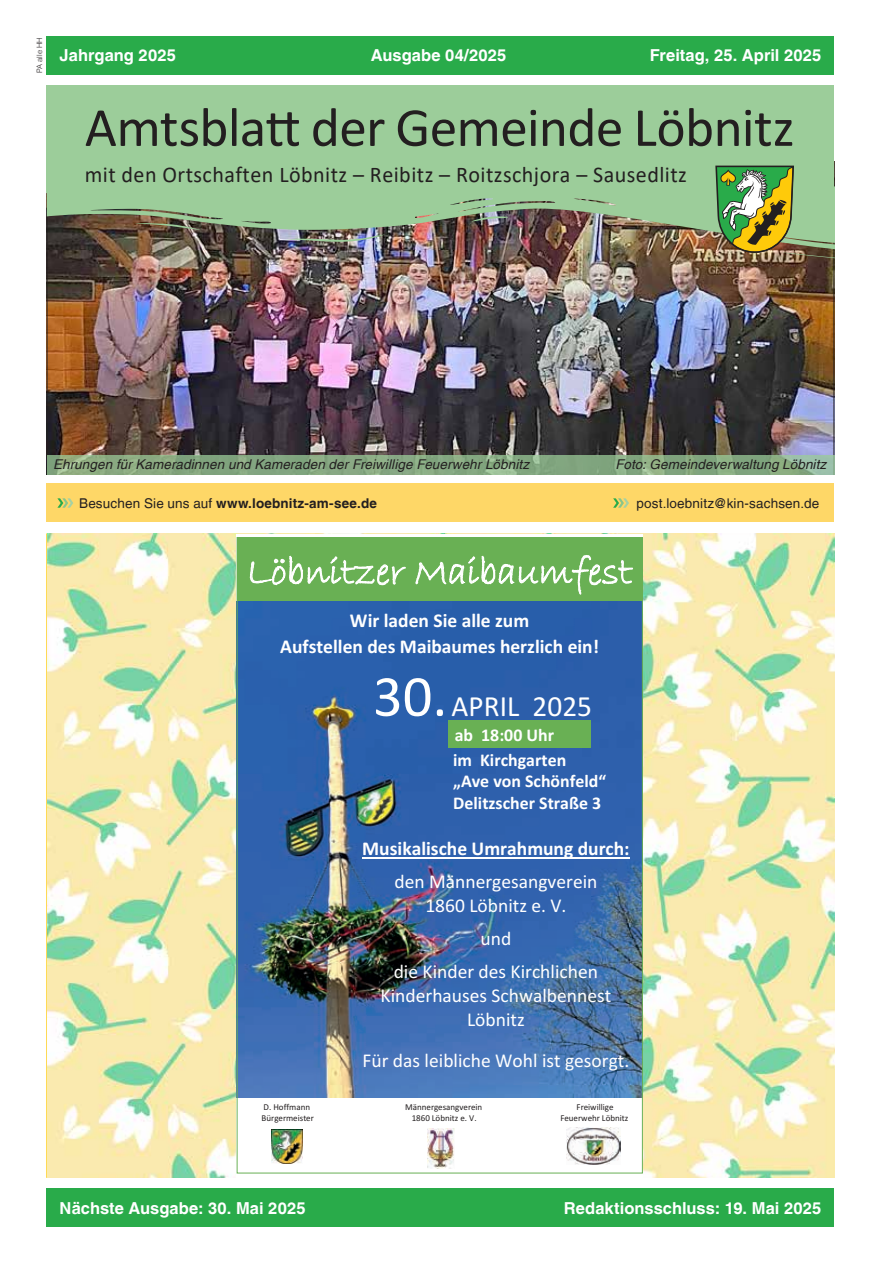
<style>
.page{position:relative;width:881px;height:1263px;background:#fff}
.page>*{position:absolute;margin:0;border:0;box-sizing:border-box;transform-origin:0 0}
.t1{font:55.5px "Calibri";letter-spacing:-.01em;color:#231f20}
.t2{font:39.15px "Phqstw Bradley Hand ITC";color:#fff}
.t3{font:29.4px "Hhjlkf Calibri";color:#fff}
.t4{font:22.5px "Calibri";letter-spacing:.02em;color:#231f20}
.t5{font:19.65px/23.9px "Hhjlkf Calibri";color:#fff;text-align:center}
.t6{font:700 19.65px/25.8px "Wvrbxv Calibri";color:#fff;text-align:center}
.t7{font:700 17.85px/24.5px "Wvrbxv Calibri";color:#fff}
.t8{font:700 16.5px "Helvetica LT";letter-spacing:.005em;color:#fff}
.t9{font:italic 13.5px "Helvetica LT";letter-spacing:.005em;color:#231f20}
.t10{font:700 13.5px "Helvetica LT";letter-spacing:.015em;color:#231f20}
.t11{font:13.5px "Helvetica LT";letter-spacing:.01em;color:#231f20}
.t12{font:9px "Hhjlkf Calibri";color:#231f20}
.t13{font:300 7.5px "Helvetica LT";color:#231f20}
.s1{font-weight:400}
.s2{font-size:58.8px}
</style>
<div class="page">
<img style="left:47px;top:253px;width:786px;height:202px">
<div style="left:47px;top:36px;width:786px;height:38px;background:#29ab4a"></div>
<div style="left:47px;top:1188px;width:786px;height:39px;background:#29ab4a"></div>
<div style="left:47px;top:484px;width:786px;height:38px;background:#fed767"></div>
<svg style="left:57px;top:498px;width:16px;height:10px"></svg>
<svg style="left:613px;top:498px;width:15px;height:10px"></svg>
<div style="left:47px;top:85px;width:786px;height:107px;background:#9ccd9a"></div>
<svg style="left:47px;top:455px;width:787px;height:20px;background:#87a983"></svg>
<img style="left:47px;top:192px;width:668px;height:61px">
<svg style="left:282px;top:234px;width:104px;height:8px"></svg>
<svg style="left:470px;top:216px;width:39px;height:5px"></svg>
<svg style="left:135px;top:223px;width:65px;height:7px"></svg>
<img style="left:715px;top:165px;width:118px;height:97px">
<img style="left:47px;top:534px;width:787px;height:643px">
<img style="left:236px;top:537px;width:406px;height:636px">
<img style="left:272px;top:1129px;width:30px;height:35px">
<img style="left:566px;top:1127px;width:54px;height:38px">
<img style="left:428px;top:1129px;width:26px;height:39px">
<div style="left:448px;top:721px;width:142px;height:27px;background:#69b054"></div>
<hr style="left:362px;top:857px;width:267px;height:2px;background:#fff">
<p class="t13" style="left:35px;top:73px;width:37px;rotate:-90deg">PA alle HH</p>
<p class="t8" style="left:60px;top:45px;width:118px">Jahrgang 2025</p>
<p class="t8" style="left:371px;top:45px;width:137px">Ausgabe 04/2025</p>
<p class="t8" style="left:649px;top:45px;width:173px">Freitag, 25. April 2025</p>
<h1 class="t1" style="left:85px;top:89px;width:711px">Amtsblatt der Gemeinde Löbnitz</h1>
<p class="t4" style="left:85px;top:159px;width:603px">mit den Ortschaften Löbnitz – Reibitz – Roitzschjora – Sausedlitz</p>
<p class="t9" style="left:53px;top:456px;width:477px">Ehrungen für Kameradinnen und Kameraden der Freiwillige Feuerwehr Löbnitz</p>
<p class="t9" style="left:615px;top:456px;width:212px">Foto: Gemeindeverwaltung Löbnitz</p>
<p class="t10" style="left:79px;top:495px;width:299px"><span class="s1">Besuchen Sie uns auf</span> www.loebnitz-am-see.de</p>
<p class="t11" style="left:636px;top:495px;width:184px">post.loebnitz@kin-sachsen.de</p>
<h2 class="t2" style="left:247px;top:547px;width:387px">Löbnitzer Maibaumfest</h2>
<p class="t6" style="left:280px;top:608px;width:320px">Wir laden Sie alle zum<br>Aufstellen des Maibaumes herzlich ein!</p>
<h3 class="t3" style="left:373px;top:686px;width:220px"><span class="s2">30.</span> APRIL 2025</h3>
<p class="t7" style="left:453px;top:723px;width:115px">ab 18:00 Uhr im Kirchgarten</p>
<p class="t7" style="left:453px;top:770px;width:154px;line-height:21.9px">„Ave von Schönfeld“<br>Delitzscher Straße 3</p>
<p class="t6" style="left:362px;top:835px;width:269px">Musikalische Umrahmung durch:</p>
<p class="t5" style="left:394px;top:869px;width:204px">den Männergesangverein<br>1860 Löbnitz e. V.</p>
<p class="t5" style="left:393px;top:921px;width:206px;line-height:32.8px">und<br>die Kinder des Kirchlichen</p>
<p class="t5" style="left:380px;top:982px;width:232px">Kinderhauses Schwalbennest<br>Löbnitz</p>
<p class="t5" style="left:362px;top:1048px;width:268px">Für das leibliche Wohl ist gesorgt.</p>
<p class="t12" style="left:263px;top:1100px;width:48px">D. Hoffmann</p>
<p class="t12" style="left:405px;top:1100px;width:79px">Männergesangverein</p>
<p class="t12" style="left:576px;top:1100px;width:39px">Freiwillige</p>
<p class="t12" style="left:261px;top:1111px;width:54px">Bürgermeister</p>
<p class="t12" style="left:411px;top:1111px;width:66px">1860 Löbnitz e. V.</p>
<p class="t12" style="left:560px;top:1111px;width:70px">Feuerwehr Löbnitz</p>
<p class="t8" style="left:60px;top:1198px;width:247px">Nächste Ausgabe: 30. Mai 2025</p>
<p class="t8" style="left:563px;top:1198px;width:259px">Redaktionsschluss: 19. Mai 2025</p>
</div>
